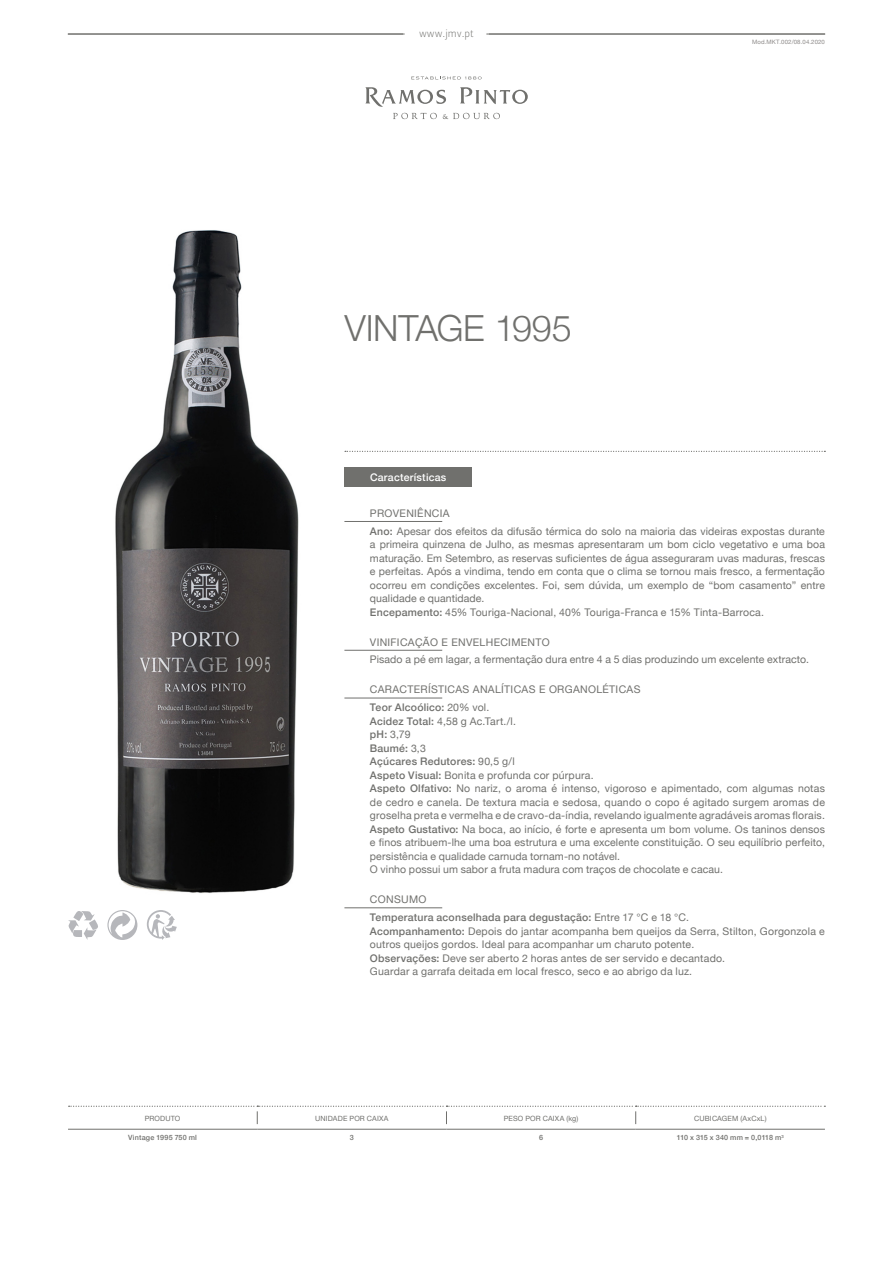
<style>
.page{position:relative;width:893px;height:1263px;background:#fff}
.page>*{position:absolute;margin:0;border:0;box-sizing:border-box;transform-origin:0 0}
.PS___Titulos___Produ{font:300 36px "Helvetica Neue";letter-spacing:-.005em;color:#70706d}
.PS___Texto_Geral__Id{font:10.5px/13.5px "Helvetica Neue";letter-spacing:.015em;color:#70706d;text-align:justify}
.PS___Texto_Geral__Id-2{font:500 10.5px "Helvetica Neue";letter-spacing:.02em;color:#70706d}
.PS___Titulos___Regua{font:10.5px "Helvetica Neue";letter-spacing:.03em;color:#70706d}
.PS___Titulos___Caixa{font:500 10.5px "Helvetica Neue";letter-spacing:.025em;color:#fff}
.t1{font:10.5px "Leitura Sans Grot 1";color:#70706d}
.PS___Tabelas___First{font:7.2px "Helvetica Neue";letter-spacing:.02em;color:#70706d}
.PS___Tabelas___Texto{font:500 7.2px "Helvetica Neue";letter-spacing:-.01em;color:#70706d}
.PS___Tabelas___Texto-2{font:500 7.2px "Helvetica Neue";letter-spacing:.025em;color:#70706d}
.PS___Tabelas___Notas{font:6px "Helvetica Neue";letter-spacing:.025em;color:#8d8a89}
.s1{font-weight:500}
.s2{font-weight:400}
</style>
<div class="page">
<svg style="left:345px;top:451px;width:480px;height:1px"></svg>
<img style="left:115px;top:230px;width:184px;height:698px">
<svg style="left:107px;top:910px;width:30px;height:30px"></svg>
<svg style="left:68px;top:911px;width:30px;height:29px"></svg>
<svg style="left:147px;top:910px;width:30px;height:30px"></svg>
<hr style="left:68px;top:1129px;width:189px;height:1px;background:#70706d">
<hr style="left:257px;top:1129px;width:189px;height:1px;background:#70706d">
<hr style="left:446px;top:1129px;width:190px;height:1px;background:#70706d">
<hr style="left:636px;top:1129px;width:189px;height:1px;background:#70706d">
<svg style="left:69px;top:1106px;width:756px;height:18px"></svg>
<hr style="left:344px;top:521px;width:98px;height:1px;background:#70706d">
<hr style="left:344px;top:650px;width:98px;height:1px;background:#70706d">
<hr style="left:344px;top:698px;width:98px;height:1px;background:#70706d">
<hr style="left:344px;top:907px;width:98px;height:1px;background:#70706d">
<div style="left:344px;top:468px;width:128px;height:19px;background:#70706d"></div>
<hr style="left:68px;top:34px;width:336px;height:1px;background:#70706d">
<hr style="left:487px;top:34px;width:338px;height:1px;background:#70706d">
<svg style="left:460px;top:87px;width:68px;height:17px"></svg>
<svg style="left:365px;top:87px;width:81px;height:20px"></svg>
<svg style="left:411px;top:76px;width:71px;height:3px"></svg>
<svg style="left:393px;top:113px;width:107px;height:6px"></svg>
<p class="t1" style="left:419px;top:27px;width:56px">www.jmv.pt</p>
<p class="PS___Titulos___Produ" style="left:344px;top:299px;width:229px">VINTAGE 1995</p>
<p class="PS___Tabelas___Notas" style="left:752px;top:38px;width:74px">Mod.MKT.002/08.04.2020</p>
<p class="PS___Titulos___Caixa" style="left:370px;top:469px;width:78px">Características</p>
<p class="PS___Titulos___Regua" style="left:370px;top:506px;width:81px">Proveniência</p>
<p class="PS___Texto_Geral__Id" style="left:370px;top:525px;width:457px"><span class="s1">Ano:</span> Apesar dos efeitos da difusão térmica do solo na maioria das videiras expostas durante a primeira quinzena de Julho, as mesmas apresentaram um bom ciclo vegetativo e uma boa maturação. Em Setembro, as reservas suficientes de água asseguraram uvas maduras, frescas e perfeitas. Após a vindima, tendo em conta que o clima se tornou mais fresco, a fermentação ocorreu em condições excelentes. Foi, sem dúvida, um exemplo de “bom casamento” entre qualidade e quantidade.</p>
<p class="PS___Texto_Geral__Id" style="left:370px;top:606px;width:396px"><span class="s1">Encepamento:</span> 45% Touriga-Nacional, 40% Touriga-Franca e 15% Tinta-Barroca.</p>
<p class="PS___Titulos___Regua" style="left:370px;top:634px;width:181px">Vinificação e Envelhecim ento</p>
<p class="PS___Texto_Geral__Id" style="left:370px;top:653px;width:441px">Pisado a pé em lagar, a fermentação dura entre 4 a 5 dias produzindo um excelente extracto.</p>
<p class="PS___Titulos___Regua" style="left:370px;top:682px;width:272px">Características Analíticas e Organoléticas</p>
<p class="PS___Texto_Geral__Id-2" style="left:370px;top:699px;width:121px">Teor Alcoólico: <span class="s2">20% vol.</span></p>
<p class="PS___Texto_Geral__Id" style="left:370px;top:715px;width:147px"><span class="s1">Acidez Total:</span> 4,58 g Ac.Tart./l.</p>
<p class="PS___Texto_Geral__Id" style="left:370px;top:728px;width:42px"><span class="s1">pH:</span> 3,79</p>
<p class="PS___Texto_Geral__Id-2" style="left:370px;top:739px;width:57px">Baumé: <span class="s2">3,3</span></p>
<p class="PS___Texto_Geral__Id-2" style="left:370px;top:753px;width:146px">Açúcares Redutores: <span class="s2">90,5 g/l</span></p>
<p class="PS___Texto_Geral__Id" style="left:370px;top:769px;width:225px"><span class="s1">Aspeto Visual:</span> Bonita e profunda cor púrpura.</p>
<p class="PS___Texto_Geral__Id" style="left:370px;top:782px;width:457px"><span class="s1">Aspeto Olfativo:</span> No nariz, o aroma é intenso, vigoroso e apimentado, com algumas notas de cedro e canela. De textura macia e sedosa, quando o copo é agitado surgem aromas de groselha preta e vermelha e de cravo-da-índia, revelando igualmente agradáveis aromas florais.</p>
<p class="PS___Texto_Geral__Id" style="left:370px;top:823px;width:456px"><span class="s1">Aspeto Gustativo:</span> Na boca, ao início, é forte e apresenta um bom volume. Os taninos densos e finos atribuem-lhe uma boa estrutura e uma excelente constituição. O seu equilíbrio perfeito, persistência e qualidade carnuda tornam-no notável.</p>
<p class="PS___Texto_Geral__Id" style="left:370px;top:863px;width:355px">O vinho possui um sabor a fruta madura com traços de chocolate e cacau.</p>
<p class="PS___Titulos___Regua" style="left:370px;top:892px;width:58px">Consumo</p>
<p class="PS___Texto_Geral__Id-2" style="left:370px;top:909px;width:321px">Temperatura aconselhada para degustação: <span class="s2">Entre 17 °C e 18 °C.</span></p>
<p class="PS___Texto_Geral__Id" style="left:370px;top:925px;width:456px"><span class="s1">Acompanhamento:</span> Depois do jantar acompanha bem queijos da Serra, Stilton, Gorgonzola e outros queijos gordos. I deal para acompanhar um charuto potente.</p>
<p class="PS___Texto_Geral__Id" style="left:370px;top:952px;width:357px"><span class="s1">Observações:</span> Deve ser aberto 2 horas antes de ser servido e decantado.</p>
<p class="PS___Texto_Geral__Id" style="left:370px;top:965px;width:324px">Guardar a garrafa deitada em local fresco, seco e ao abrigo da luz.</p>
<p class="PS___Tabelas___First" style="left:145px;top:1113px;width:37px">Produto</p>
<p class="PS___Tabelas___First" style="left:315px;top:1113px;width:75px">Unidade por Caixa</p>
<p class="PS___Tabelas___First" style="left:504px;top:1113px;width:76px">Peso por Caixa (kg)</p>
<p class="PS___Tabelas___First" style="left:694px;top:1113px;width:74px">CUBI CAGEM (AxCxL)</p>
<p class="PS___Tabelas___Texto-2" style="left:128px;top:1132px;width:70px">Vintage 1995 750 ml</p>
<p class="PS___Tabelas___Texto-2" style="left:350px;top:1132px;width:6px">3</p>
<p class="PS___Tabelas___Texto-2" style="left:539px;top:1132px;width:6px">6</p>
<p class="PS___Tabelas___Texto" style="left:677px;top:1132px;width:109px">110 x 315 x 340 mm = 0,0118 m<sup>3</sup></p>
</div>
